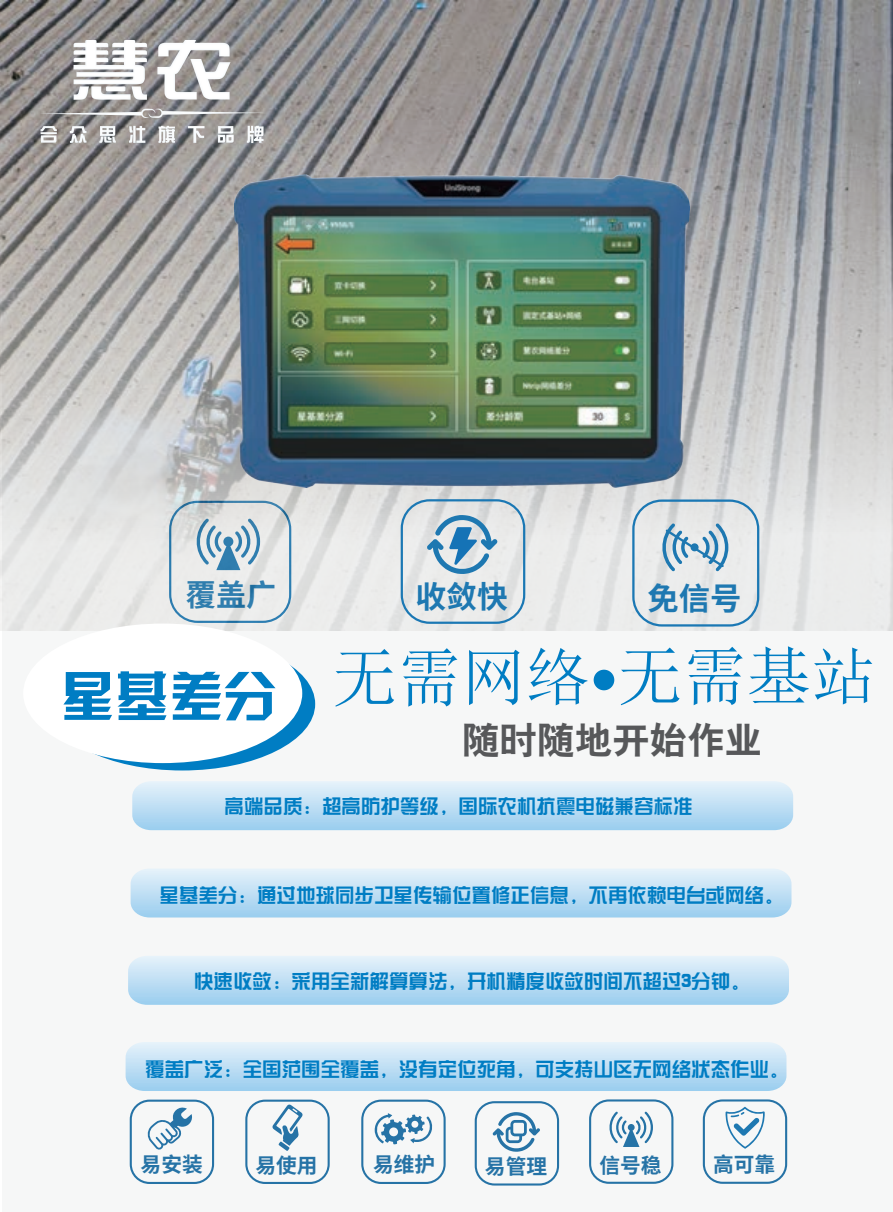
<style>
.page{position:relative;width:893px;height:1212px;background:#fff}
.page>*{position:absolute;margin:0;border:0;box-sizing:border-box;transform-origin:0 0}
.t1{font:64.5px "You She Biao Ti Hei";color:#007dc3}
.t2{font:54px "H Yk 2 gj";color:#007dc3}
.t3{font:37.5px "H Yb 2 gj";color:#57585a}
.t4{font:700 31.35px "Source Han Sans CN";color:#1e78b1}
.t5{font:700 30.75px "Source Han Sans CN";color:#1e78b1}
.t6{font:700 30.15px "Source Han Sans CN";color:#1e78b1}
.t7{font:700 20.7px "Source Han Sans CN";color:#2673a6}
.t8{font:19.5px "H Yk 1 gj";color:#007dc3}
.s1{font-family:"H Yk 2 gj"}
</style>
<div class="page">
<div style="left:2px;top:1px;width:890px;height:1211px;background:#f6f7f7"></div>
<div style="left:594px;top:670px;width:20px;height:20px;background:#007dc3;border-radius:50%"></div>
<svg style="left:132px;top:781px;width:661px;height:49px;background:#c0dff4"></svg>
<svg style="left:131px;top:869px;width:660px;height:48px;background:#c0dff4"></svg>
<svg style="left:128px;top:956px;width:661px;height:49px;background:#c0dff4"></svg>
<img style="left:0;top:1px;width:893px;height:629px">
<svg style="left:126px;top:1042px;width:660px;height:49px;background:#c0dff4"></svg>
<img style="left:40px;top:40px;width:223px;height:102px">
<div style="left:632px;top:499px;width:127px;height:127px;border:2px solid #1b78b4;border-radius:29px"></div>
<svg style="left:659px;top:523px;width:69px;height:48px"></svg>
<div style="left:49px;top:637px;width:266px;height:133px;background:#007dc3;border-radius:50%"></div>
<div style="left:23px;top:623px;width:279px;height:140px;background:#fff;border-radius:50%"></div>
<div style="left:361px;top:1099px;width:85px;height:85px;border:2px solid #2673a6;border-radius:19px"></div>
<svg style="left:375px;top:1113px;width:58px;height:31px"></svg>
<div style="left:245px;top:1099px;width:85px;height:85px;border:2px solid #2673a6;border-radius:19px"></div>
<svg style="left:272px;top:1104px;width:31px;height:47px"></svg>
<div style="left:130px;top:1099px;width:84px;height:85px;border:2px solid #2673a6;border-radius:19px"></div>
<svg style="left:147px;top:1107px;width:45px;height:43px"></svg>
<svg style="left:725px;top:1107px;width:40px;height:41px"></svg>
<div style="left:703px;top:1099px;width:84px;height:85px;border:2px solid #2673a6;border-radius:19px"></div>
<div style="left:589px;top:1099px;width:84px;height:85px;border:2px solid #2673a6;border-radius:19px"></div>
<svg style="left:609px;top:1111px;width:44px;height:36px"></svg>
<div style="left:475px;top:1101px;width:84px;height:84px;border:2px solid #2673a6;border-radius:19px"></div>
<svg style="left:492px;top:1112px;width:48px;height:40px"></svg>
<div style="left:401px;top:499px;width:124px;height:125px;border:2px solid #1b78b4;border-radius:28px"></div>
<svg style="left:427px;top:515px;width:70px;height:59px"></svg>
<img style="left:235px;top:174px;width:454px;height:313px">
<h3 class="t6" style="left:186px;top:578px;width:92px">覆盖广</h3>
<h2 class="t2" style="left:61px;top:669px;width:217px">星基差分</h2>
<h3 class="t5" style="left:415px;top:579px;width:94px">收敛快</h3>
<h3 class="t4" style="left:647px;top:581px;width:96px">免信号</h3>
<h1 class="t1" style="left:332px;top:644px;width:545px">无需网络 无需基站</h1>
<h3 class="t3" style="left:462px;top:721px;width:301px">随时随地开始作业</h3>
<p class="t8" style="left:225px;top:796px;width:469px">高端品质：超高防护等级，国际农机抗震电磁兼容标准</p>
<p class="t8" style="left:160px;top:885px;width:626px">星基差分：通过地球同步卫星传输位置修正信息，不再依赖电台或网络。</p>
<p class="t8" style="left:194px;top:971px;width:557px">快速收敛：采用全新解算算法，开机精度收敛时间不超过<span class="s1">3</span>分钟。</p>
<p class="t8" style="left:145px;top:1060px;width:645px">覆盖广泛：全国范围全覆盖，没有定位死角，可支持山区无网络状态作业。</p>
<p class="t7" style="left:141px;top:1153px;width:64px">易安装</p>
<p class="t7" style="left:256px;top:1153px;width:64px">易使用</p>
<p class="t7" style="left:373px;top:1153px;width:64px">易维护</p>
<p class="t7" style="left:485px;top:1155px;width:64px">易管理</p>
<p class="t7" style="left:599px;top:1153px;width:64px">信号稳</p>
<p class="t7" style="left:713px;top:1152px;width:64px">高可靠</p>
</div>
